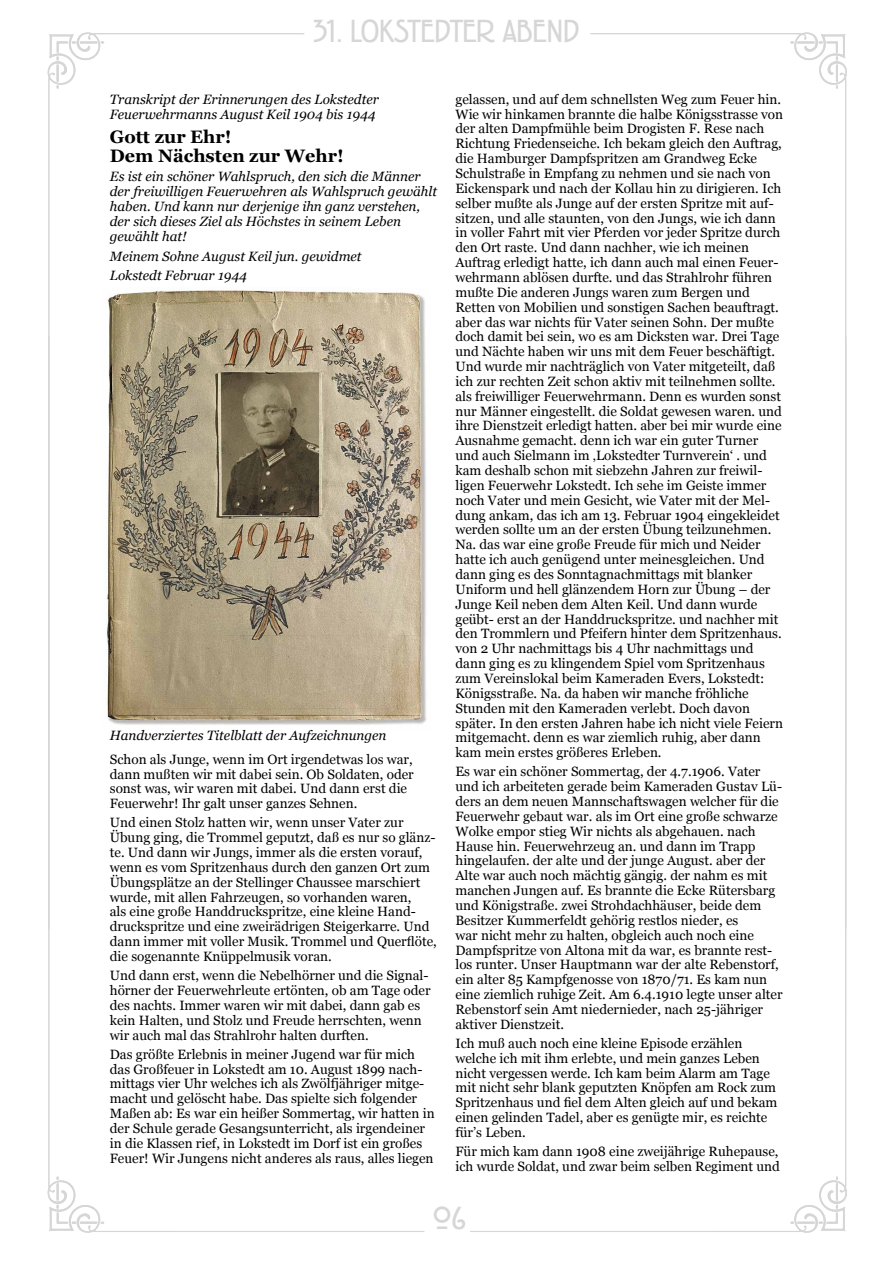
<style>
.page{position:relative;width:893px;height:1263px;background:#fff}
.page>*{position:absolute;margin:0;border:0;box-sizing:border-box;transform-origin:0 0}
.t1{font:700 33.3px "Rennie Mackintosh ITC";color:#d6d6d6}
.t2{font:700 18px/19.5px "Georgia";color:#000}
.t3{font:13.5px/14.9px "Georgia";color:#000}
.t4{font:italic 13.5px/15px "Georgia";color:#000}
</style>
<div class="page">
<svg style="left:57px;top:1176px;width:47px;height:48px"></svg>
<svg style="left:790px;top:1176px;width:48px;height:48px"></svg>
<svg style="left:47px;top:32px;width:257px;height:897px"></svg>
<svg style="left:57px;top:41px;width:47px;height:48px"></svg>
<svg style="left:590px;top:32px;width:257px;height:897px"></svg>
<svg style="left:790px;top:41px;width:48px;height:48px"></svg>
<img style="left:103px;top:287px;width:324px;height:442px">
<h1 class="t1" style="left:314px;top:14px;width:267px">31. LOKSTEDTER ABEND</h1>
<p class="t4" style="left:110px;top:91px;width:271px">Transkript der Erinnerungen des Lokstedter<br>Feuerwehrmanns August Keil 1904 bis 1944</p>
<h2 class="t2" style="left:110px;top:126px;width:235px">Gott zur Ehr!<br>Dem Nächsten zur Wehr!</h2>
<p class="t4" style="left:110px;top:169px;width:329px">Es ist ein schöner Wahlspruch, den sich die Männer der freiwilligen Feuerwehren als Wahlspruch gewählt haben. Und kann nur derjenige ihn ganz verstehen, der sich dieses Ziel als Höchstes in seinem Leben gewählt hat!</p>
<p class="t4" style="left:110px;top:246px;width:253px;line-height:19.2px">Meinem Sohne August Keil jun. gewidmet<br>Lokstedt Februar 1944</p>
<p class="t4" style="left:110px;top:727px;width:278px">Handverziertes Titelblatt der Aufzeichnungen</p>
<p class="t3" style="left:110px;top:751px;width:305px">Schon als Junge, wenn im Ort irgendetwas los war, dann mußten wir mit dabei sein. Ob Soldaten, oder sonst was, wir waren mit dabei. Und dann erst die Feuerwehr! Ihr galt unser ganzes Sehnen.</p>
<p class="t3" style="left:110px;top:815px;width:329px">Und einen Stolz hatten wir, wenn unser Vater zur Übung ging, die Trommel geputzt, daß es nur so glänz&shy;te. Und dann wir Jungs, immer als die ersten vorauf, wenn es vom Spritzenhaus durch den ganzen Ort zum Übungsplätze an der Stellinger Chaussee marschiert wurde, mit allen Fahrzeugen, so vorhanden waren,<br>als eine große Handdruckspritze, eine kleine Hand&shy;druckspritze und eine zweirädrigen Steigerkarre. Und dann immer mit voller Musik. Trommel und Querflöte, die sogenannte Knüppelmusik voran.</p>
<p class="t3" style="left:110px;top:967px;width:322px">Und dann erst, wenn die Nebelhörner und die Signal&shy;hörner der Feuerwehrleute ertönten, ob am Tage oder des nachts. Immer waren wir mit dabei, dann gab es kein Halten, und Stolz und Freude herrschten, wenn wir auch mal das Strahlrohr halten durften.</p>
<p class="t3" style="left:110px;top:1046px;width:326px">Das größte Erlebnis in meiner Jugend war für mich das Großfeuer in Lokstedt am 10. August 1899 nach&shy;mittags vier Uhr welches ich als Zwölfjähriger mitge&shy;macht und gelöscht habe. Das spielte sich folgender Maßen ab: Es war ein heißer Sommertag, wir hatten in der Schule gerade Gesangsunterricht, als irgendeiner in die Klassen rief, in Lokstedt im Dorf ist ein großes Feuer! Wir Jungens nicht anderes als raus, alles liegen</p>
<p class="t3" style="left:455px;top:91px;width:329px">gelassen, und auf dem schnellsten Weg zum Feuer hin.<br>Wie wir hinkamen brannte die halbe Königsstrasse von der alten Dampfmühle beim Drogisten F. Rese nach Richtung Friedenseiche. Ich bekam gleich den Auftrag, die Hamburger Dampfspritzen am Grandweg Ecke Schulstraße in Empfang zu nehmen und sie nach von Eickenspark und nach der Kollau hin zu dirigieren. Ich selber mußte als Junge auf der ersten Spritze mit auf&shy;sitzen, und alle staunten, von den Jungs, wie ich dann in voller Fahrt mit vier Pferden vor jeder Spritze durch den Ort raste. Und dann nachher, wie ich meinen Auftrag erledigt hatte, ich dann auch mal einen Feuer&shy;wehrmann ablösen durfte. und das Strahlrohr führen mußte Die anderen Jungs waren zum Bergen und Retten von Mobilien und sonstigen Sachen beauftragt. aber das war nichts für Vater seinen Sohn. Der mußte doch damit bei sein, wo es am Dicksten war. Drei Tage und Nächte haben wir uns mit dem Feuer beschäftigt.<br>Und wurde mir nachträglich von Vater mitgeteilt, daß ich zur rechten Zeit schon aktiv mit teilnehmen sollte. als freiwilliger Feuerwehrmann. Denn es wurden sonst nur Männer eingestellt. die Soldat gewesen waren. und ihre Dienstzeit erledigt hatten. aber bei mir wurde eine Ausnahme gemacht. denn ich war ein guter Turner und auch Sielmann im ‚Lokstedter Turnverein‘ . und kam deshalb schon mit siebzehn Jahren zur freiwil&shy;ligen Feuerwehr Lokstedt. Ich sehe im Geiste immer noch Vater und mein Gesicht, wie Vater mit der Mel&shy;dung ankam, das ich am 13. Februar 1904 eingekleidet werden sollte um an der ersten Übung teilzunehmen.<br>Na. das war eine große Freude für mich und Neider hatte ich auch genügend unter meinesgleichen. Und dann ging es des Sonntagnachmittags mit blanker Uniform und hell glänzendem Horn zur Übung – der Junge Keil neben dem Alten Keil. Und dann wurde geübt- erst an der Handdruckspritze. und nachher mit den Trommlern und Pfeifern hinter dem Spritzenhaus. von 2 Uhr nachmittags bis 4 Uhr nachmittags und dann ging es zu klingendem Spiel vom Spritzenhaus zum Vereinslokal beim Kameraden Evers, Lokstedt:<br>Königsstraße. Na. da haben wir manche fröhliche Stunden mit den Kameraden verlebt. Doch davon später. In den ersten Jahren habe ich nicht viele Feiern mitgemacht. denn es war ziemlich ruhig, aber dann kam mein erstes größeres Erleben.</p>
<p class="t3" style="left:455px;top:764px;width:329px">Es war ein schöner Sommertag, der 4.7.1906. Vater und ich arbeiteten gerade beim Kameraden Gustav Lü&shy;ders an dem neuen Mannschaftswagen welcher für die Feuerwehr gebaut war. als im Ort eine große schwarze Wolke empor stieg Wir nichts als abgehauen. nach Hause hin. Feuerwehrzeug an. und dann im Trapp hingelaufen. der alte und der junge August. aber der Alte war auch noch mächtig gängig. der nahm es mit manchen Jungen auf. Es brannte die Ecke Rütersbarg und Königstraße. zwei Strohdachhäuser, beide dem Besitzer Kummerfeldt gehörig restlos nieder, es<br>war nicht mehr zu halten, obgleich auch noch eine Dampfspritze von Altona mit da war, es brannte rest&shy;los runter. Unser Hauptmann war der alte Rebenstorf, ein alter 85 Kampfgenosse von 1870/71. Es kam nun eine ziemlich ruhige Zeit. Am 6.4.1910 legte unser alter Rebenstorf sein Amt niedernieder, nach 25-jähriger aktiver Dienstzeit.</p>
<p class="t3" style="left:455px;top:1035px;width:323px">Ich muß auch noch eine kleine Episode erzählen welche ich mit ihm erlebte, und mein ganzes Leben nicht vergessen werde. Ich kam beim Alarm am Tage mit nicht sehr blank geputzten Knöpfen am Rock zum Spritzenhaus und fiel dem Alten gleich auf und bekam einen gelinden Tadel, aber es genügte mir, es reichte für’s Leben.</p>
<p class="t3" style="left:455px;top:1143px;width:326px">Für mich kam dann 1908 eine zweijährige Ruhepause, ich wurde Soldat, und zwar beim selben Regiment und</p>
<h1 class="t1" style="left:433px;top:1201px;width:34px">06</h1>
</div>
